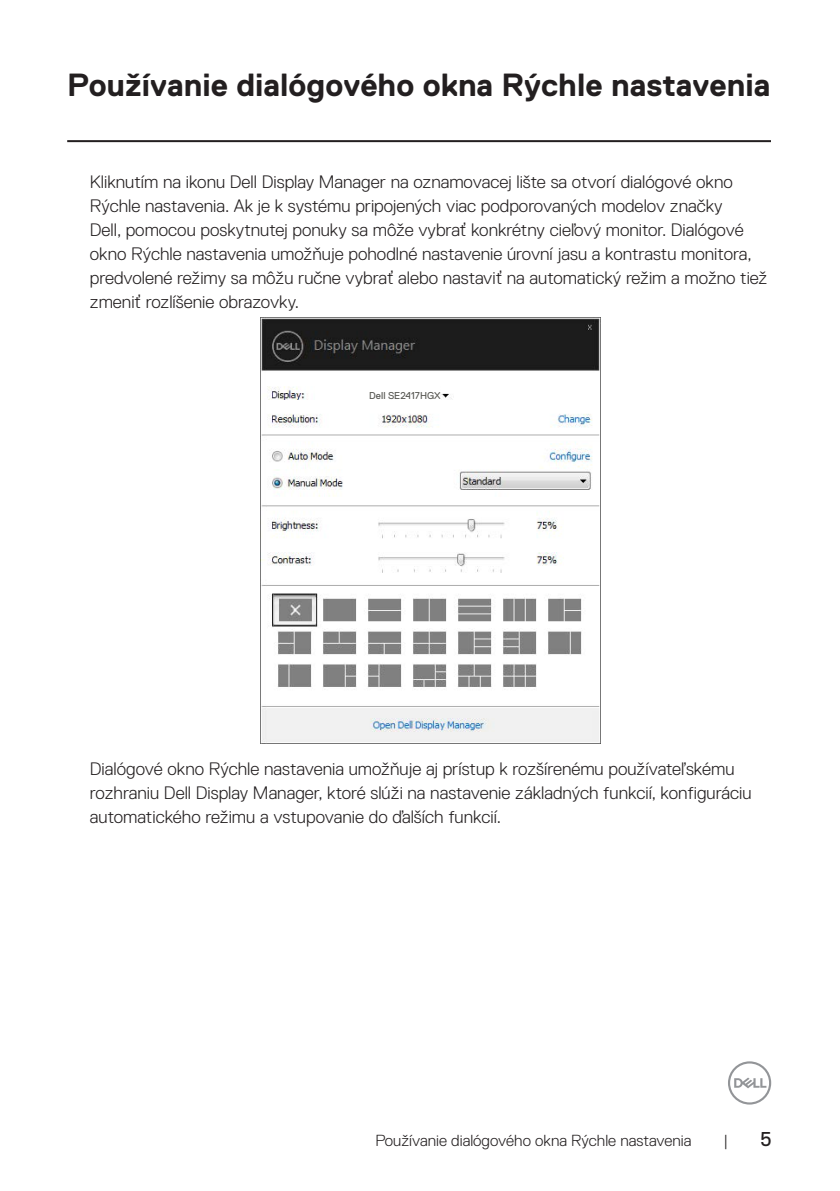
<style>
.page{position:relative;width:840px;height:1191px;background:#fff}
.page>*{position:absolute;margin:0;border:0;box-sizing:border-box;transform-origin:0 0}
.Head_1{font:700 32px "Dell Replica";color:#231f20}
.pages{font:20px "Dell Replica";color:#231f20}
.Paragraph{font:300 18px/24px "Dell Replica";color:#231f20}
.pages-2{font:300 16px "Dell Replica";color:#231f20}
.t1{font:10px "Dell Replica";color:#585853}
</style>
<div class="page">
<svg style="left:728px;top:1061px;width:42px;height:43px"></svg>
<hr style="left:67px;top:140px;width:703px;height:2px;background:#231f20">
<img style="left:260px;top:317px;width:340px;height:427px">
<div style="left:370px;top:385px;width:69px;height:16px;background:#fff"></div>
<p class="Head_1" style="left:67px;top:67px;width:704px">Používanie dialógového okna Rýchle nastavenia</p>
<p class="Paragraph" style="left:90px;top:169px;width:678px">Kliknutím na ikonu Dell Display Manager na oznamovacej lište sa otvorí dialógové okno Rýchle nastavenia. Ak je k systému pripojených viac podporovaných modelov značky<br>Dell, pomocou poskytnutej ponuky sa môže vybrať konkrétny cieľový monitor. Dialógové okno Rýchle nastavenia umožňuje pohodlné nastavenie úrovní jasu a kontrastu monitora, predvolené režimy sa môžu ručne vybrať alebo nastaviť na automatický režim a možno tiež zmeniť rozlíšenie obrazovky.</p>
<p class="t1" style="left:369px;top:390px;width:73px">Dell SE2417HGX</p>
<p class="Paragraph" style="left:90px;top:757px;width:662px">Dialógové okno Rýchle nastavenia umožňuje aj prístup k rozšírenému používateľskému rozhraniu Dell Display Manager, ktoré slúži na nastavenie základných funkcií, konfiguráciu automatického režimu a vstupovanie do ďalších funkcií.</p>
<p class="pages-2" style="left:375px;top:1131px;width:317px">Používanie dialógového okna Rýchle nastavenia</p>
<p class="pages-2" style="left:723px;top:1131px;width:6px">|</p>
<p class="pages" style="left:759px;top:1127px;width:13px">5</p>
</div>
